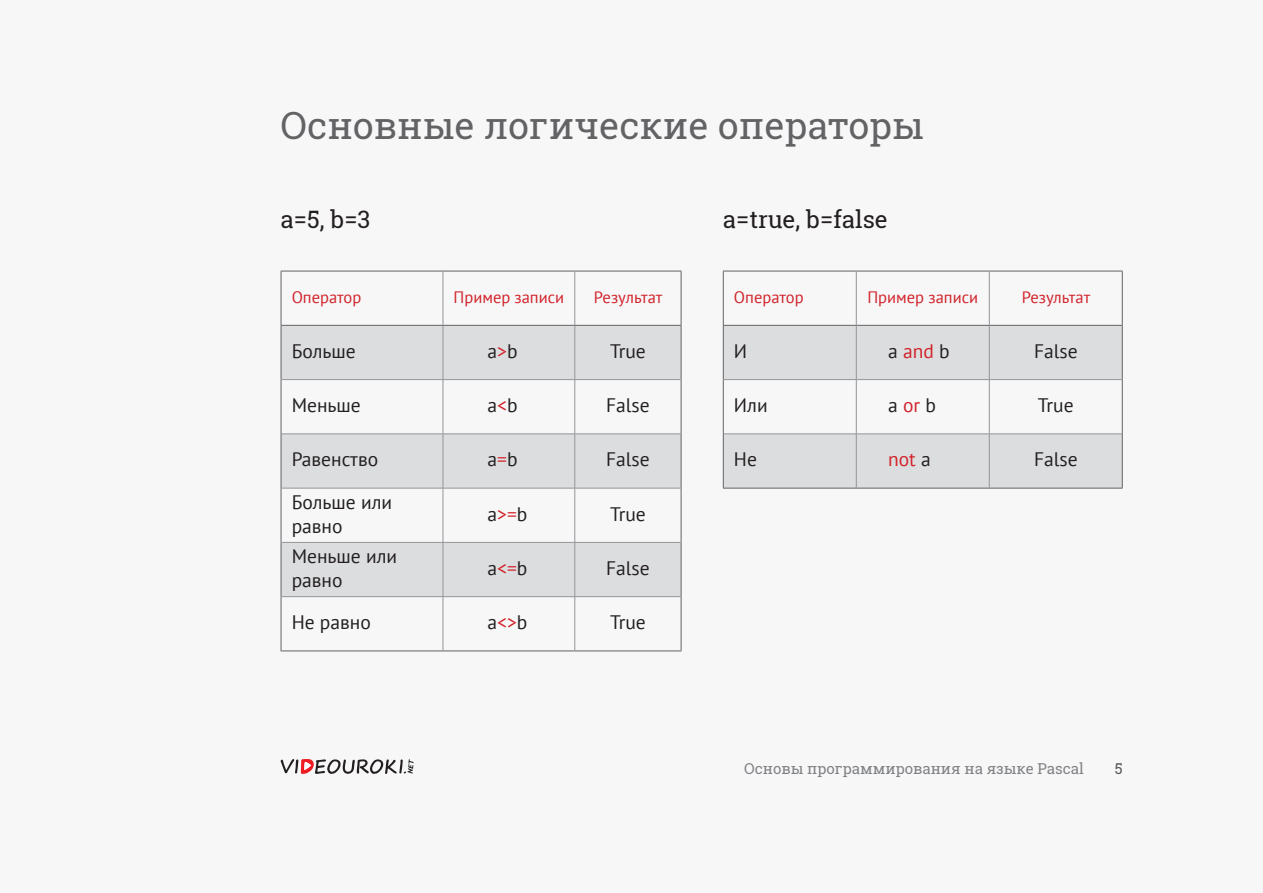
<style>
.page{position:relative;width:1263px;height:893px;background:#fff}
.page>*{position:absolute;margin:0;border:0;box-sizing:border-box;transform-origin:0 0}
.t1{font:37.5px "Roboto Slab";color:#636366}
.t2{font:24px "Roboto Slab";color:#231f20}
.t3{font:19.5px/24px "PT Sans";color:#231f20}
.t4{font:19.5px "PT Sans";color:#d1232a}
.t5{font:16.5px "PT Sans";color:#d1232a}
.t6{font:15px "Roboto Slab";color:#808285}
.t7{font:15px "Roboto Slab";color:#57585a}
.s1{color:#d1232a}
.s2{color:#231f20}
</style>
<div class="page">
<div style="left:1px;top:1px;width:1262px;height:892px;background:#f7f7f8"></div>
<svg style="left:281px;top:759px;width:133px;height:15px"></svg>
<svg style="left:282px;top:326px;width:399px;height:270px;fill:#dcdddf"></svg>
<hr style="left:281px;top:271px;width:162px;height:1px;background:#636366">
<hr style="left:281px;top:271px;width:1px;height:54px;background:#636366">
<hr style="left:443px;top:271px;width:132px;height:1px;background:#636366">
<hr style="left:575px;top:271px;width:106px;height:1px;background:#636366">
<hr style="left:681px;top:271px;width:1px;height:54px;background:#636366">
<hr style="left:281px;top:325px;width:162px;height:1px;background:#636366">
<hr style="left:281px;top:326px;width:1px;height:54px;background:#636366">
<hr style="left:443px;top:325px;width:132px;height:1px;background:#636366">
<hr style="left:575px;top:325px;width:106px;height:1px;background:#636366">
<hr style="left:681px;top:326px;width:1px;height:54px;background:#636366">
<hr style="left:281px;top:380px;width:1px;height:54px;background:#636366">
<hr style="left:681px;top:380px;width:1px;height:54px;background:#636366">
<hr style="left:281px;top:434px;width:1px;height:54px;background:#636366">
<hr style="left:681px;top:434px;width:1px;height:54px;background:#636366">
<hr style="left:281px;top:488px;width:1px;height:54px;background:#636366">
<hr style="left:681px;top:488px;width:1px;height:54px;background:#636366">
<hr style="left:281px;top:542px;width:1px;height:55px;background:#636366">
<hr style="left:681px;top:542px;width:1px;height:55px;background:#636366">
<hr style="left:281px;top:597px;width:1px;height:54px;background:#636366">
<hr style="left:681px;top:597px;width:1px;height:54px;background:#636366">
<hr style="left:281px;top:651px;width:162px;height:1px;background:#636366">
<hr style="left:443px;top:651px;width:132px;height:1px;background:#636366">
<hr style="left:575px;top:651px;width:106px;height:1px;background:#636366">
<hr style="left:443px;top:271px;width:1px;height:54px;background:#939598">
<hr style="left:574px;top:271px;width:1px;height:54px;background:#939598">
<hr style="left:443px;top:326px;width:1px;height:53px;background:#939598">
<hr style="left:574px;top:326px;width:1px;height:53px;background:#939598">
<hr style="left:281px;top:379px;width:162px;height:1px;background:#939598">
<hr style="left:443px;top:379px;width:132px;height:1px;background:#939598">
<hr style="left:443px;top:380px;width:1px;height:54px;background:#939598">
<hr style="left:575px;top:379px;width:106px;height:1px;background:#939598">
<hr style="left:574px;top:380px;width:1px;height:54px;background:#939598">
<hr style="left:281px;top:434px;width:162px;height:1px;background:#939598">
<hr style="left:443px;top:434px;width:132px;height:1px;background:#939598">
<hr style="left:443px;top:434px;width:1px;height:54px;background:#939598">
<hr style="left:575px;top:434px;width:106px;height:1px;background:#939598">
<hr style="left:574px;top:434px;width:1px;height:54px;background:#939598">
<hr style="left:281px;top:488px;width:162px;height:1px;background:#939598">
<hr style="left:443px;top:488px;width:132px;height:1px;background:#939598">
<hr style="left:443px;top:488px;width:1px;height:54px;background:#939598">
<hr style="left:575px;top:488px;width:106px;height:1px;background:#939598">
<hr style="left:574px;top:488px;width:1px;height:54px;background:#939598">
<hr style="left:281px;top:542px;width:162px;height:1px;background:#939598">
<hr style="left:443px;top:542px;width:132px;height:1px;background:#939598">
<hr style="left:443px;top:543px;width:1px;height:53px;background:#939598">
<hr style="left:575px;top:542px;width:106px;height:1px;background:#939598">
<hr style="left:574px;top:543px;width:1px;height:53px;background:#939598">
<hr style="left:281px;top:596px;width:162px;height:1px;background:#939598">
<hr style="left:443px;top:596px;width:132px;height:1px;background:#939598">
<hr style="left:443px;top:597px;width:1px;height:54px;background:#939598">
<hr style="left:575px;top:596px;width:106px;height:1px;background:#939598">
<hr style="left:574px;top:597px;width:1px;height:54px;background:#939598">
<svg style="left:724px;top:326px;width:398px;height:162px;fill:#dcdddf"></svg>
<hr style="left:723px;top:271px;width:133px;height:1px;background:#636366">
<hr style="left:723px;top:271px;width:1px;height:54px;background:#636366">
<hr style="left:856px;top:271px;width:133px;height:1px;background:#636366">
<hr style="left:989px;top:271px;width:134px;height:1px;background:#636366">
<hr style="left:1122px;top:271px;width:1px;height:54px;background:#636366">
<hr style="left:723px;top:325px;width:133px;height:1px;background:#636366">
<hr style="left:723px;top:326px;width:1px;height:54px;background:#636366">
<hr style="left:856px;top:325px;width:133px;height:1px;background:#636366">
<hr style="left:989px;top:325px;width:134px;height:1px;background:#636366">
<hr style="left:1122px;top:326px;width:1px;height:54px;background:#636366">
<hr style="left:723px;top:380px;width:1px;height:54px;background:#636366">
<hr style="left:1122px;top:380px;width:1px;height:54px;background:#636366">
<hr style="left:723px;top:434px;width:1px;height:54px;background:#636366">
<hr style="left:1122px;top:434px;width:1px;height:54px;background:#636366">
<hr style="left:723px;top:488px;width:133px;height:1px;background:#636366">
<hr style="left:856px;top:488px;width:133px;height:1px;background:#636366">
<hr style="left:989px;top:488px;width:134px;height:1px;background:#636366">
<hr style="left:856px;top:271px;width:1px;height:54px;background:#939598">
<hr style="left:989px;top:271px;width:1px;height:54px;background:#939598">
<hr style="left:856px;top:326px;width:1px;height:53px;background:#939598">
<hr style="left:989px;top:326px;width:1px;height:53px;background:#939598">
<hr style="left:724px;top:379px;width:132px;height:1px;background:#939598">
<hr style="left:856px;top:379px;width:133px;height:1px;background:#939598">
<hr style="left:856px;top:380px;width:1px;height:54px;background:#939598">
<hr style="left:989px;top:379px;width:133px;height:1px;background:#939598">
<hr style="left:989px;top:380px;width:1px;height:54px;background:#939598">
<hr style="left:724px;top:434px;width:132px;height:1px;background:#939598">
<hr style="left:856px;top:434px;width:133px;height:1px;background:#939598">
<hr style="left:856px;top:434px;width:1px;height:54px;background:#939598">
<hr style="left:989px;top:434px;width:133px;height:1px;background:#939598">
<hr style="left:989px;top:434px;width:1px;height:54px;background:#939598">
<p class="t1" style="left:281px;top:100px;width:645px">Основные логические операторы</p>
<p class="t2" style="left:281px;top:203px;width:91px">a=5, b=3</p>
<p class="t2" style="left:723px;top:203px;width:166px">a=true, b=false</p>
<p class="t5" style="left:292px;top:286px;width:71px">Оператор</p>
<p class="t5" style="left:454px;top:286px;width:112px">Пример записи</p>
<p class="t5" style="left:594px;top:286px;width:70px">Результат</p>
<p class="t3" style="left:292px;top:339px;width:66px">Больше</p>
<p class="t3" style="left:488px;top:339px;width:32px">a<span class="s1">&gt;</span>b</p>
<p class="t3" style="left:610px;top:339px;width:37px">True</p>
<p class="t3" style="left:292px;top:393px;width:71px">Меньше</p>
<p class="t3" style="left:488px;top:393px;width:32px">a<span class="s1">&lt;</span>b</p>
<p class="t3" style="left:606px;top:393px;width:45px">False</p>
<p class="t3" style="left:292px;top:447px;width:88px">Равенство</p>
<p class="t3" style="left:488px;top:447px;width:32px">a<span class="s1">=</span>b</p>
<p class="t3" style="left:606px;top:447px;width:45px">False</p>
<p class="t3" style="left:292px;top:489px;width:102px">Больше или равно</p>
<p class="t3" style="left:488px;top:501px;width:41px">a<span class="s1">&gt;=</span>b</p>
<p class="t3" style="left:610px;top:501px;width:37px">True</p>
<p class="t3" style="left:292px;top:544px;width:107px">Меньше или равно</p>
<p class="t3" style="left:488px;top:556px;width:41px">a<span class="s1">&lt;=</span>b</p>
<p class="t3" style="left:606px;top:556px;width:45px">False</p>
<p class="t3" style="left:292px;top:610px;width:81px">Не равно</p>
<p class="t3" style="left:488px;top:610px;width:41px">a<span class="s1">&lt;&gt;</span>b</p>
<p class="t3" style="left:610px;top:610px;width:37px">True</p>
<p class="t5" style="left:734px;top:286px;width:71px">Оператор</p>
<p class="t5" style="left:867px;top:286px;width:112px">Пример записи</p>
<p class="t5" style="left:1022px;top:286px;width:70px">Результат</p>
<p class="t3" style="left:734px;top:339px;width:15px">И</p>
<p class="t4" style="left:888px;top:339px;width:63px"><span class="s2">a</span> and <span class="s2">b</span></p>
<p class="t3" style="left:1034px;top:339px;width:45px">False</p>
<p class="t3" style="left:734px;top:393px;width:35px">Или</p>
<p class="t3" style="left:888px;top:393px;width:49px">a <span class="s1">or</span> b</p>
<p class="t3" style="left:1038px;top:393px;width:37px">True</p>
<p class="t3" style="left:734px;top:447px;width:25px">Не</p>
<p class="t4" style="left:888px;top:447px;width:44px">not <span class="s2">a</span></p>
<p class="t3" style="left:1034px;top:447px;width:45px">False</p>
<p class="t6" style="left:744px;top:758px;width:341px">Основы программирования на языке Pascal</p>
<p class="t7" style="left:1115px;top:758px;width:9px">5</p>
</div>
